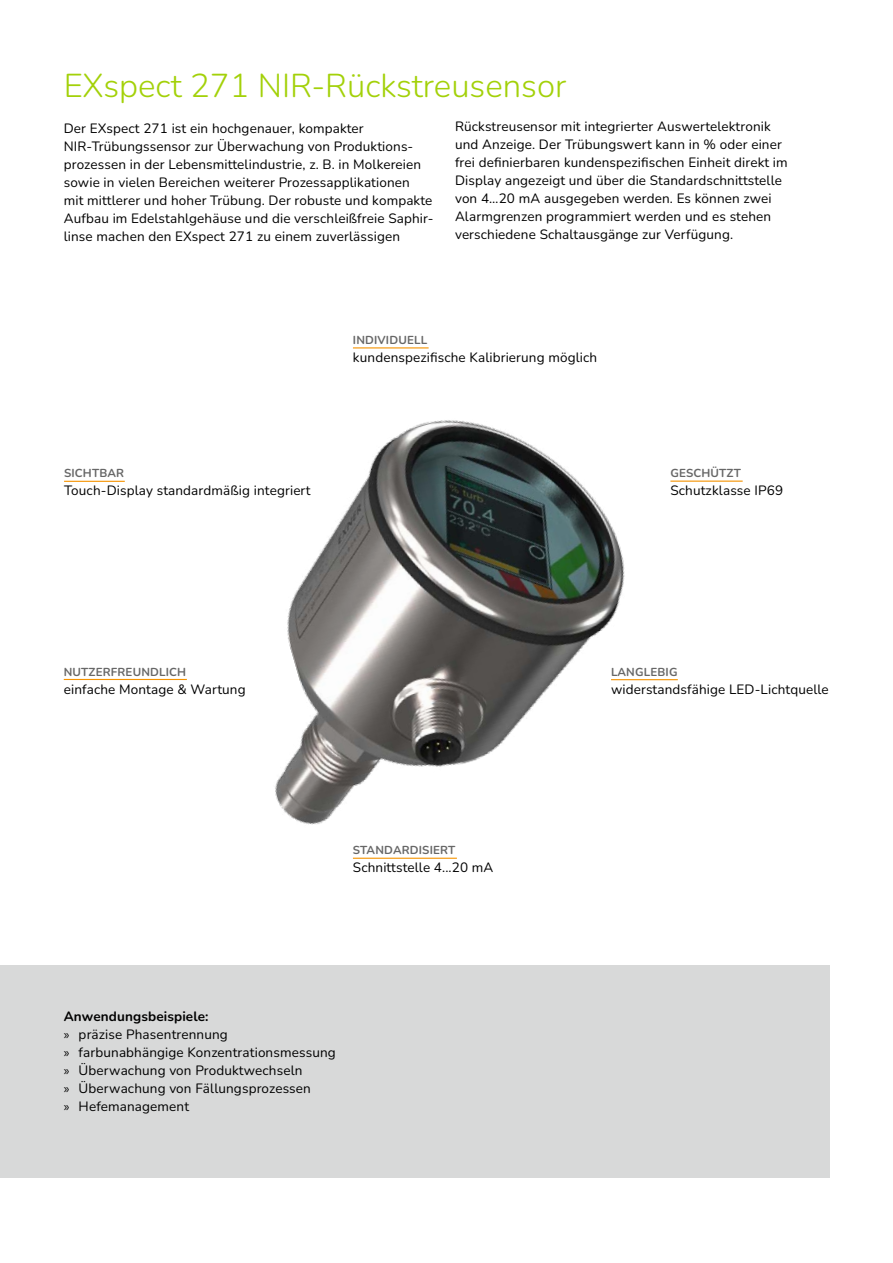
<style>
.page{position:relative;width:893px;height:1263px;background:#fff}
.page>*{position:absolute;margin:0;border:0;box-sizing:border-box;transform-origin:0 0}
.t1{font:300 33px "Nunito";color:#a3d109}
.t2{font:13.5px/18px "Nunito";letter-spacing:.01em;color:#000}
.t3{font:700 11.55px "Nunito";letter-spacing:.015em;color:#676767}
.s1{font-weight:700}
.s2{font-family:"Myriad Pro"}
</style>
<div class="page">
<div style="left:0;top:965px;width:829px;height:213px;background:#d8d9d9"></div>
<img style="left:63px;top:347px;width:680px;height:512px">
<h1 class="t1" style="left:64px;top:63px;width:504px">EXspect 271 NIR-Rückstreusensor</h1>
<p class="t2" style="left:64px;top:119px;width:371px">Der EXspect 271 ist ein hochgenauer, kompakter NIR-Trübungssensor zur Überwachung von Produktions&shy;prozessen in der Lebensmittelindustrie, z. B. in Molkereien sowie in vielen Bereichen weiterer Prozessapplikationen<br>mit mittlerer und hoher Trübung. Der robuste und kompakte Aufbau im Edelstahlgehäuse und die verschleißfreie Saphir&shy;linse machen den EXspect 271 zu einem zuverlässigen</p>
<p class="t2" style="left:455px;top:117px;width:334px">Rückstreusensor mit integrierter Auswertelektronik und Anzeige. Der Trübungswert kann in % oder einer frei definierbaren kundenspezifischen Einheit direkt im Display angezeigt und über die Standardschnittstelle von 4…20 mA ausgegeben werden. Es können zwei Alarmgrenzen programmiert werden und es stehen verschiedene Schaltausgänge zur Verfügung.</p>
<p class="t3" style="left:64px;top:465px;width:62px">SICHTBAR</p>
<p class="t2" style="left:64px;top:481px;width:248px">Touch-Display standardmäßig integriert</p>
<p class="t3" style="left:353px;top:332px;width:76px">INDIVIDUELL</p>
<p class="t2" style="left:353px;top:348px;width:246px">kundenspezifische Kalibrierung möglich</p>
<p class="t3" style="left:670px;top:465px;width:72px">GESCHÜTZT</p>
<p class="t2" style="left:670px;top:481px;width:114px">Schutzklasse IP69</p>
<p class="t3" style="left:64px;top:664px;width:124px">NUTZERFREUNDLICH</p>
<p class="t2" style="left:64px;top:680px;width:183px">einfache Montage &amp; Wartung</p>
<p class="t3" style="left:353px;top:842px;width:104px">STANDARDISIERT</p>
<p class="t2" style="left:353px;top:858px;width:142px">Schnittstelle 4...20 mA</p>
<p class="t2" style="left:64px;top:1007px;width:273px"><span class="s1">Anwendungsbeispiele:<br></span><span class="s2">»</span> präzise Phasentrennung<br><span class="s2">»</span> farbunabhängige Konzentrationsmessung <span class="s2">»</span> Überwachung von Produktwechseln<br><span class="s2">»</span> Überwachung von Fällungsprozessen<br><span class="s2">»</span> Hefemanagement</p>
<p class="t3" style="left:611px;top:664px;width:68px">LANGLEBIG</p>
<p class="t2" style="left:611px;top:680px;width:219px">widerstandsfähige LED-Lichtquelle</p>
</div>
